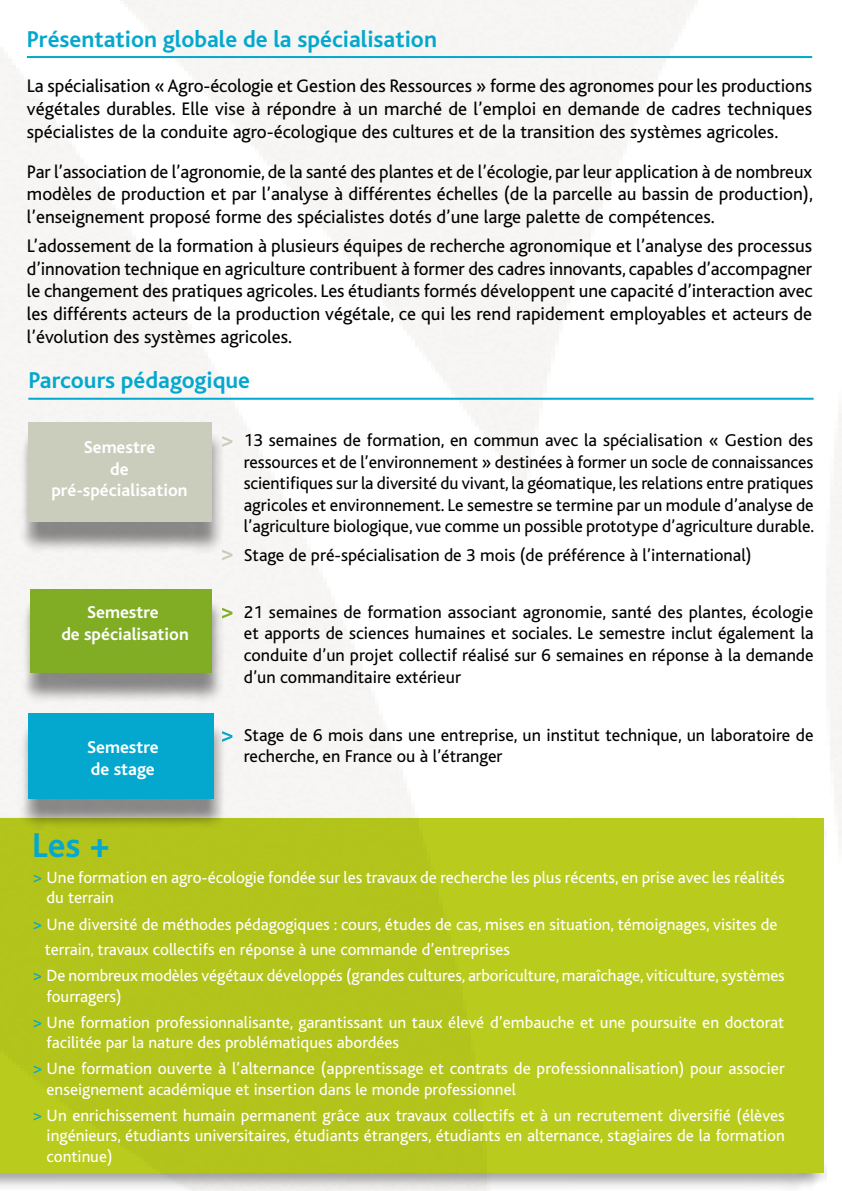
<style>
.page{position:relative;width:842px;height:1191px;background:#fff}
.page>*{position:absolute;margin:0;border:0;box-sizing:border-box;transform-origin:0 0}
.t1{font:700 36px "Bliss";color:#04a8ce}
.t2{font:700 24px "Bliss";color:#04a8ce}
.t3{font:19px/22.8px "Bliss";color:#000;text-align:justify}
.t4{font:18px/21.6px "Bliss";color:#000;text-align:justify}
.t5{font:700 18px "Bliss";color:#fff}
.t6{font:17px/20.4px "Bliss";color:#fff}
.s1{color:#04a8ce}
</style>
<div class="page">
<img style="left:0;top:0;width:842px;height:1179px">
<div style="left:0;top:814px;width:826px;height:377px;background:#000;opacity:.36"></div>
<div style="left:0;top:818px;width:823px;height:354px;background:#b3c41b"></div>
<hr style="left:28px;top:398px;width:786px;height:2px;background:#04a8ce">
<hr style="left:27px;top:56px;width:785px;height:2px;background:#04a8ce">
<div style="left:19px;top:430px;width:206px;height:123px;background:#000;opacity:.45"></div>
<div style="left:28px;top:422px;width:184px;height:100px;background:#cbcdbc"></div>
<div style="left:19px;top:721px;width:208px;height:108px;background:#000;opacity:.45"></div>
<div style="left:28px;top:713px;width:186px;height:85px;background:#04a8ce"></div>
<div style="left:21px;top:598px;width:204px;height:106px;background:#000;opacity:.45"></div>
<div style="left:30px;top:590px;width:182px;height:83px;background:#81ad25"></div>
<svg style="left:222px;top:731px;width:10px;height:11px"></svg>
<svg style="left:222px;top:607px;width:10px;height:11px"></svg>
<svg style="left:222px;top:436px;width:10px;height:11px"></svg>
<svg style="left:222px;top:549px;width:10px;height:11px"></svg>
<p class="t2" style="left:27px;top:26px;width:411px">Présentation globale de la spécialisation</p>
<p class="t3" style="left:27px;top:75px;width:787px">La spécialisation « Agro-écologie et Gestion des Ressources » forme des agronomes pour les productions végétales durables. Elle vise à répondre à un marché de l’emploi en demande de cadres techniques spécialistes de la conduite agro-écologique des cultures et de la transition des systèmes agricoles.</p>
<p class="t3" style="left:27px;top:160px;width:787px">Par l’association de l’agronomie, de la santé des plantes et de l’écologie, par leur application à de nombreux modèles de production et par l’analyse à différentes échelles (de la parcelle au bassin de production), l’enseignement proposé forme des spécialistes dotés d’une large palette de compétences.</p>
<p class="t3" style="left:27px;top:234px;width:787px">L’adossement de la formation à plusieurs équipes de recherche agronomique et l’analyse des processus d’innovation technique en agriculture contribuent à former des cadres innovants, capables d’accompagner le changement des pratiques agricoles. Les étudiants formés développent une capacité d’interaction avec les différents acteurs de la production végétale, ce qui les rend rapidement employables et acteurs de l’évolution des systèmes agricoles.</p>
<p class="t2" style="left:28px;top:368px;width:223px">Parcours pédagogique</p>
<p class="t5" style="left:84px;top:438px;width:73px">Semestre</p>
<p class="t5" style="left:110px;top:459px;width:20px">de</p>
<p class="t5" style="left:51px;top:481px;width:138px">pré-spécialisation</p>
<p class="t5" style="left:87px;top:603px;width:73px">Semestre</p>
<p class="t5" style="left:61px;top:624px;width:129px">de spécialisation</p>
<p class="t5" style="left:87px;top:738px;width:73px">Semestre</p>
<p class="t5" style="left:91px;top:759px;width:65px">de stage</p>
<p class="t4" style="left:244px;top:429px;width:572px">13 semaines de formation, en commun avec la spécialisation « Gestion des ressources et de l’environnement » destinées à former un socle de connaissances scientifiques sur la diversité du vivant, la géomatique, les relations entre pratiques agricoles et environnement. Le semestre se termine par un module d’analyse de l’agriculture biologique, vue comme un possible prototype d’agriculture durable.</p>
<p class="t4" style="left:244px;top:544px;width:509px">Stage de pré-spécialisation de 3 mois (de préférence à l’international)</p>
<p class="t4" style="left:244px;top:601px;width:571px">21 semaines de formation associant agronomie, santé des plantes, écologie et apports de sciences humaines et sociales. Le semestre inclut également la conduite d’un projet collectif réalisé sur 6 semaines en réponse à la demande d’un commanditaire extérieur</p>
<p class="t4" style="left:244px;top:724px;width:571px">Stage de 6 mois dans une entreprise, un institut technique, un laboratoire de recherche, en France ou à l’étranger</p>
<p class="t1" style="left:32px;top:826px;width:80px">Les +</p>
<p class="t6" style="left:47px;top:867px;width:740px;text-indent:-14px"><span class="s1">&gt;</span> Une formation en agro-écologie fondée sur les travaux de recherche les plus récents, en prise avec les réalités du terrain</p>
<p class="t6" style="left:32px;top:914px;width:747px"><span class="s1">&gt;</span> Une diversité de méthodes pédagogiques : cours, études de cas, mises en situation, témoignages, visites de</p>
<p class="t6" style="left:45px;top:939px;width:467px">terrain, travaux collectifs en réponse à une commande d’entreprises</p>
<p class="t6" style="left:47px;top:966px;width:740px;text-indent:-14px"><span class="s1">&gt;</span> De nombreux modèles végétaux développés (grandes cultures, arboriculture, maraîchage, viticulture, systèmes fourragers)</p>
<p class="t6" style="left:47px;top:1012px;width:739px;text-indent:-14px"><span class="s1">&gt;</span> Une formation professionnalisante, garantissant un taux élevé d’embauche et une poursuite en doctorat facilitée par la nature des problématiques abordées</p>
<p class="t6" style="left:47px;top:1058px;width:740px;text-indent:-14px"><span class="s1">&gt;</span> Une formation ouverte à l’alternance (apprentissage et contrats de professionnalisation) pour associer enseignement académique et insertion dans le monde professionnel</p>
<p class="t6" style="left:47px;top:1105px;width:740px;text-align:justify;text-indent:-14px"><span class="s1">&gt;</span> Un enrichissement humain permanent grâce aux travaux collectifs et à un recrutement diversifié (élèves ingénieurs, étudiants universitaires, étudiants étrangers, étudiants en alternance, stagiaires de la formation continue)</p>
</div>
